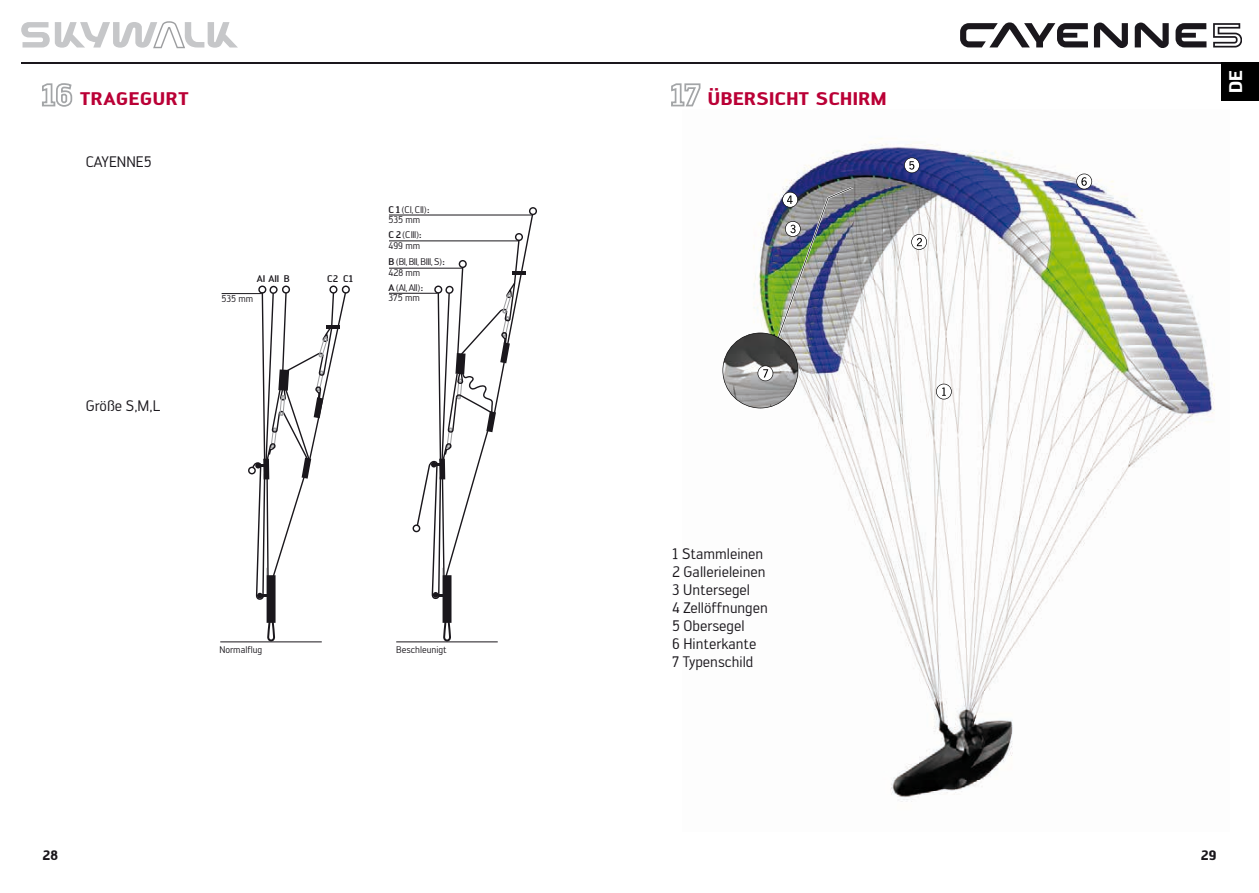
<style>
.page{position:relative;width:1259px;height:893px;background:#fff}
.page>*{position:absolute;margin:0;border:0;box-sizing:border-box;transform-origin:0 0}
.t1{font:700 18px "Engel";letter-spacing:.03em;color:#ba0036}
.t2{font:700 18px "Engel";color:#fff}
.t3{font:15px/18px "Engel";color:#1a171c}
.t4{font:700 13.5px "Engel";color:#1a171c}
.t5{font:9.45px/10.8px "Engel";color:#1a171c}
.t6{font:9.45px/10.8px "Engel";letter-spacing:-.055em;color:#1a171c}
.t7{font:500 9.45px "Engel";color:#1a171c}
.s1{font-weight:500}
</style>
<div class="page">
<hr style="left:21px;top:62px;width:1238px;height:2px;background:#1a171c">
<svg style="left:960px;top:22px;width:282px;height:26px"></svg>
<svg style="left:21px;top:21px;width:217px;height:27px"></svg>
<svg style="left:42px;top:83px;width:31px;height:24px"></svg>
<img style="left:756px;top:138px;width:459px;height:664px">
<svg style="left:671px;top:83px;width:30px;height:24px"></svg>
<svg style="left:936px;top:384px;width:15px;height:15px"></svg>
<svg style="left:911px;top:234px;width:16px;height:16px"></svg>
<svg style="left:904px;top:157px;width:15px;height:16px"></svg>
<svg style="left:1076px;top:174px;width:16px;height:15px"></svg>
<img style="left:722px;top:187px;width:134px;height:221px">
<div style="left:1221px;top:63px;width:38px;height:38px;background:#000"></div>
<hr style="left:222px;top:293px;width:40px;height:1px;background:#1a171c">
<hr style="left:220px;top:642px;width:102px;height:1px;background:#1a171c">
<div style="left:342px;top:286px;width:8px;height:8px;border:1px solid #1a171c;border-radius:50%"></div>
<div style="left:282px;top:286px;width:8px;height:8px;border:1px solid #1a171c;border-radius:50%"></div>
<div style="left:258px;top:286px;width:8px;height:8px;border:1px solid #1a171c;border-radius:50%"></div>
<div style="left:269px;top:286px;width:9px;height:8px;border:1px solid #1a171c;border-radius:50%"></div>
<hr style="left:396px;top:642px;width:102px;height:1px;background:#1a171c">
<div style="left:529px;top:207px;width:8px;height:8px;border:1px solid #1a171c;border-radius:50%"></div>
<hr style="left:389px;top:241px;width:130px;height:1px;background:#1a171c">
<hr style="left:389px;top:215px;width:143px;height:1px;background:#1a171c">
<hr style="left:389px;top:268px;width:73px;height:1px;background:#1a171c">
<hr style="left:389px;top:293px;width:48px;height:1px;background:#1a171c">
<div style="left:329px;top:286px;width:8px;height:8px;border:1px solid #1a171c;border-radius:50%"></div>
<div style="left:412px;top:524px;width:8px;height:8px;border:1px solid #1a171c;border-radius:50%"></div>
<div style="left:248px;top:467px;width:8px;height:7px;border:1px solid #1a171c;border-radius:50%"></div>
<svg style="left:251px;top:291px;width:96px;height:352px"></svg>
<svg style="left:416px;top:213px;width:118px;height:430px"></svg>
<p class="t1" style="left:80px;top:88px;width:110px">TRAGEGURT</p>
<p class="t1" style="left:708px;top:88px;width:180px">ÜBERSICHT SCHIRM</p>
<p class="t3" style="left:86px;top:153px;width:67px">CAYENNE5</p>
<p class="t3" style="left:86px;top:397px;width:76px">Größe S,M,L</p>
<p class="t7" style="left:257px;top:273px;width:34px">AI AIl B</p>
<p class="t7" style="left:327px;top:273px;width:27px">C2 C1</p>
<p class="t5" style="left:221px;top:293px;width:33px">535 mm</p>
<p class="t5" style="left:389px;top:204px;width:42px"><span class="s1">C 1</span> (CI, CII)<span class="s1">:<br></span>535 mm</p>
<p class="t5" style="left:389px;top:230px;width:35px"><span class="s1">C 2</span> (CIII)<span class="s1">:<br></span>499 mm</p>
<p class="t6" style="left:389px;top:257px;width:58px"><span class="s1">B</span> (BI, BII, BIII, S)<span class="s1">:<br></span>428 mm</p>
<p class="t5" style="left:389px;top:282px;width:36px"><span class="s1">A</span> (AI, AII)<span class="s1">:<br></span>375 mm</p>
<p class="t5" style="left:219px;top:644px;width:44px">Normalflug</p>
<p class="t5" style="left:396px;top:644px;width:52px">Beschleunigt</p>
<p class="t3" style="left:672px;top:545px;width:97px">1 Stammleinen<br>2 Gallerieleinen<br>3 Untersegel<br>4 Zellöffnungen<br>5 Obersegel<br>6 Hinterkante<br>7 Typenschild</p>
<p class="t2" style="left:1224px;top:93px;width:24px;rotate:-90deg">DE</p>
<p class="t4" style="left:43px;top:847px;width:17px">28</p>
<p class="t4" style="left:1201px;top:847px;width:17px">29</p>
</div>
